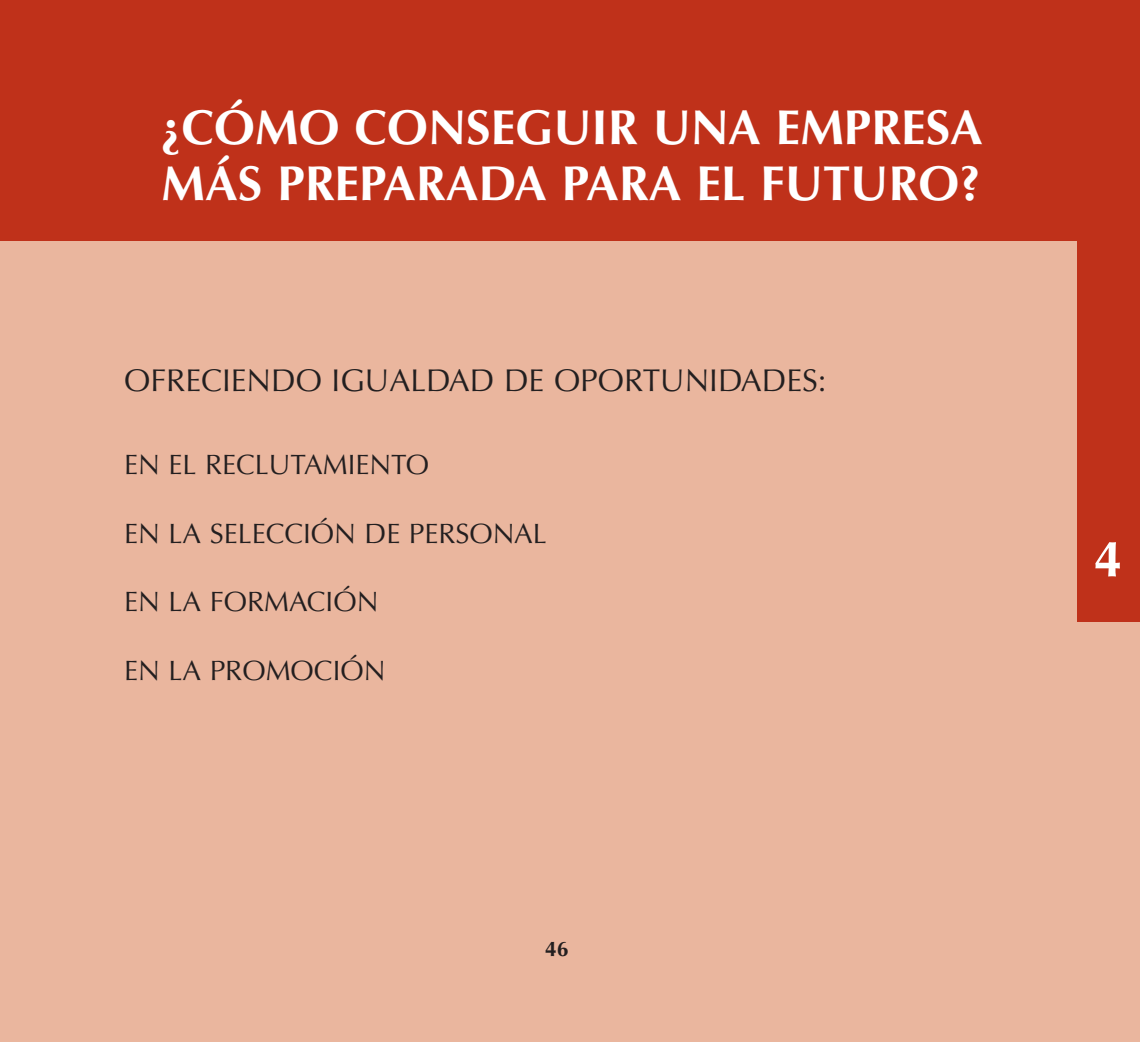
<style>
.page{position:relative;width:1140px;height:1042px;background:#fff}
.page>*{position:absolute;margin:0;border:0;box-sizing:border-box;transform-origin:0 0}
.t1{font:700 50.75px "Optima";color:#fff}
.t2{font:700 49px/56px "Optima";color:#fff}
.t3{font:31.5px "Optima";color:#231f20}
.t4{font:28px "Optima";color:#231f20}
.t5{font:700 21px "Optima";color:#231f20}
</style>
<div class="page">
<div style="left:0;top:233px;width:1139px;height:808px;background:#eab69e"></div>
<div style="left:0;top:0;width:1139px;height:241px;background:#bf311a"></div>
<div style="left:1076px;top:2px;width:63px;height:620px;background:#bf311a"></div>
<h2 class="t2" style="left:160px;top:104px;width:824px">¿CÓMO CONSEGUIR UNA EMPRESA<br>MÁS PREPARADA PARA EL FUTURO?</h2>
<p class="t3" style="left:124px;top:367px;width:704px">OFRECIENDO IGUALDAD DE OPORTUNIDADES:</p>
<p class="t4" style="left:124px;top:453px;width:306px">EN EL RECLUTAMIENTO</p>
<p class="t4" style="left:124px;top:521px;width:424px">EN LA SELECCIÓN DE PERSONAL</p>
<p class="t4" style="left:124px;top:590px;width:256px">EN LA FORMACIÓN</p>
<p class="t4" style="left:124px;top:658px;width:263px">EN LA PROMOCIÓN</p>
<p class="t5" style="left:545px;top:939px;width:25px">46</p>
<h1 class="t1" style="left:1093px;top:538px;width:30px">4</h1>
</div>
